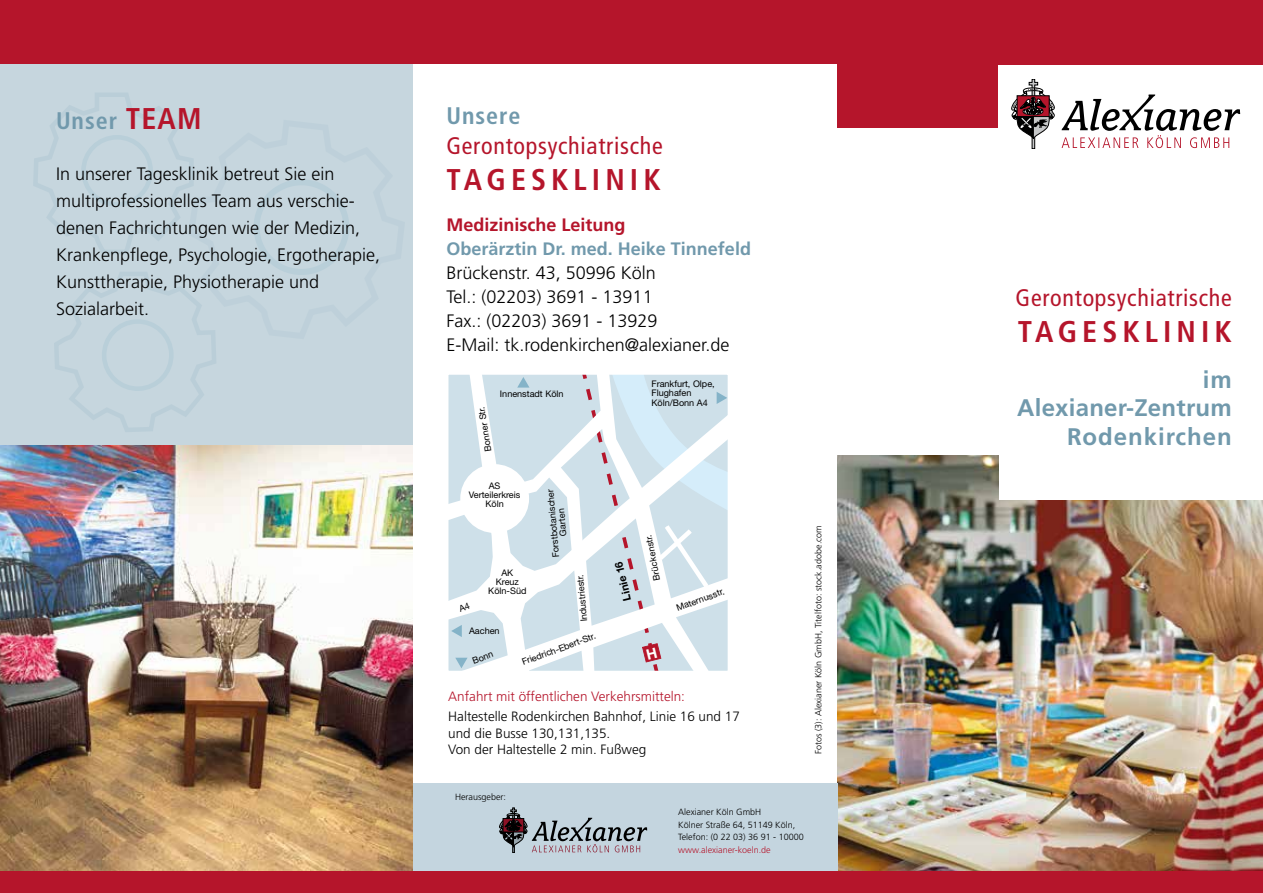
<style>
.page{position:relative;width:1263px;height:893px;background:#fff}
.page>*{position:absolute;margin:0;border:0;box-sizing:border-box;transform-origin:0 0}
.t1{font:700 condensed 30px "Frutiger LT Std";letter-spacing:.17em;color:#b5152b}
.t2{font:condensed 24px "Frutiger LT Std";letter-spacing:.03em;color:#b5152b}
.t3{font:700 24px/28.5px "Frutiger LT Std";letter-spacing:.01em;color:#7199ac;text-align:right}
.t4{font:700 condensed 24px "Frutiger LT Std";letter-spacing:.04em;color:#7199ac}
.t5{font:300 18px/27px "Frutiger LT Std";color:#000}
.t6{font:700 18px "Frutiger LT Std";color:#7199ac}
.t7{font:700 18px "Frutiger LT Std";color:#b5152b}
.t8{font:300 13.5px/16.5px "Frutiger LT Std";color:#000}
.t9{font:300 13.5px "Frutiger LT Std";color:#b5152b}
.t10{font:700 10.95px "Helvetica Neue";color:#000}
.t11{font:9.15px/9.1px "Helvetica Neue";color:#000;text-align:center}
.t12{font:300 9px/12.8px "Frutiger LT Std";color:#000}
.t13{font:300 9px "Frutiger LT Std";color:#b5152b}
.s1{font-size:30px;color:#b5152b}
</style>
<div class="page">
<img style="left:838px;top:455px;width:425px;height:416px">
<div style="left:838px;top:0;width:425px;height:128px;background:#b5152b"></div>
<div style="left:999px;top:65px;width:264px;height:435px;background:#fff"></div>
<svg style="left:1011px;top:79px;width:43px;height:70px"></svg>
<svg style="left:1061px;top:95px;width:179px;height:53px"></svg>
<div style="left:0;top:60px;width:412px;height:818px;background:#c6d6de"></div>
<div style="left:0;top:0;width:991px;height:64px;background:#b5152b"></div>
<div style="left:412px;top:783px;width:426px;height:89px;background:#c4d5df"></div>
<svg style="left:499px;top:808px;width:148px;height:45px"></svg>
<img style="left:0;top:445px;width:412px;height:427px">
<svg style="left:34px;top:93px;width:151px;height:161px"></svg>
<div style="left:81px;top:135px;width:72px;height:72px;border:4px solid #84b3c8;border-radius:50%"></div>
<svg style="left:254px;top:180px;width:95px;height:95px"></svg>
<svg style="left:54px;top:272px;width:162px;height:160px"></svg>
<div style="left:0;top:872px;width:1263px;height:21px;background:#b5152b"></div>
<svg style="left:448px;top:374px;width:280px;height:297px"></svg>
<h2 class="t4" style="left:56px;top:106px;width:147px">Unser <span class="s1">TEAM</span></h2>
<p class="t5" style="left:56px;top:160px;width:326px">In unserer Tagesklinik betreut Sie ein multiprofessionelles Team aus verschie&shy;denen Fachrichtungen wie der Medizin, Krankenpflege, Psychologie, Ergotherapie, Kunsttherapie, Physiotherapie und Sozialarbeit.</p>
<h2 class="t4" style="left:446px;top:102px;width:75px">Unsere</h2>
<h2 class="t2" style="left:446px;top:132px;width:218px">Gerontopsychiatrische</h2>
<h1 class="t1" style="left:446px;top:162px;width:216px">TAGESKLINIK</h1>
<p class="t7" style="left:446px;top:214px;width:181px">Medizinische Leitung</p>
<p class="t6" style="left:446px;top:238px;width:306px">Oberärztin Dr. med. Heike Tinnefeld</p>
<p class="t5" style="left:446px;top:261px;width:285px;line-height:24px">Brückenstr. 43, 50996 Köln<br>Tel.: (02203) 3691 - 13911<br>Fax.: (02203) 3691 - 13929<br>E-Mail: tk.rodenkirchen@alexianer.de</p>
<p class="t11" style="left:484px;top:452px;width:47px;rotate:-99deg">Bonner Str.</p>
<p class="t11" style="left:500px;top:389px;width:65px">Innenstadt Köln</p>
<p class="t11" style="left:651px;top:379px;width:65px;text-align:left">Frankfurt, Olpe,<br>Flughafen<br>Köln/Bonn A4</p>
<p class="t11" style="left:469px;top:481px;width:53px">AS<br>Verteilerkreis<br>Köln</p>
<p class="t11" style="left:488px;top:568px;width:40px">AK<br>Kreuz<br>Köln-Süd</p>
<p class="t11" style="left:551px;top:558px;width:70px;rotate:-95deg">Forstbotanischer<br>Garten</p>
<p class="t11" style="left:579px;top:622px;width:49px;rotate:-95deg">Industriestr.</p>
<p class="t11" style="left:469px;top:626px;width:32px">Aachen</p>
<p class="t11" style="left:471px;top:656px;width:23px;rotate:-20deg">Bonn</p>
<p class="t11" style="left:521px;top:658px;width:79px;rotate:-20deg">Friedrich-Ebert-Str.</p>
<p class="t10" style="left:621px;top:602px;width:41px;rotate:-103deg">Linie 16</p>
<p class="t11" style="left:652px;top:581px;width:47px;rotate:-101deg">Brückenstr.</p>
<p class="t11" style="left:675px;top:604px;width:52px;rotate:-20deg">Maternusstr.</p>
<p class="t9" style="left:448px;top:688px;width:238px">Anfahrt mit öffentlichen Verkehrsmitteln:</p>
<p class="t8" style="left:448px;top:708px;width:293px">Haltestelle Rodenkirchen Bahnhof, Linie 16 und 17 und die Busse 130,131,135.<br>Von der Haltestelle 2 min. Fußweg</p>
<p class="t12" style="left:812px;top:754px;width:230px;rotate:-90deg">Fotos (3): Alexianer Köln GmbH, Titelfoto: stock.adobe.com</p>
<p class="t12" style="left:455px;top:791px;width:53px">Herausgeber:</p>
<p class="t12" style="left:678px;top:805px;width:127px">Alexianer Köln GmbH<br>Kölner Straße 64, 51149 Köln,<br>Telefon: (0 22 03) 36 91 - 10000</p>
<p class="t13" style="left:678px;top:845px;width:94px">www.alexianer-koeln.de</p>
<h2 class="t2" style="left:1016px;top:284px;width:218px">Gerontopsychiatrische</h2>
<h1 class="t1" style="left:1018px;top:314px;width:216px">TAGESKLINIK</h1>
<h2 class="t3" style="left:1017px;top:365px;width:216px">im<br>Alexianer-Zentrum<br>Rodenkirchen</h2>
</div>
